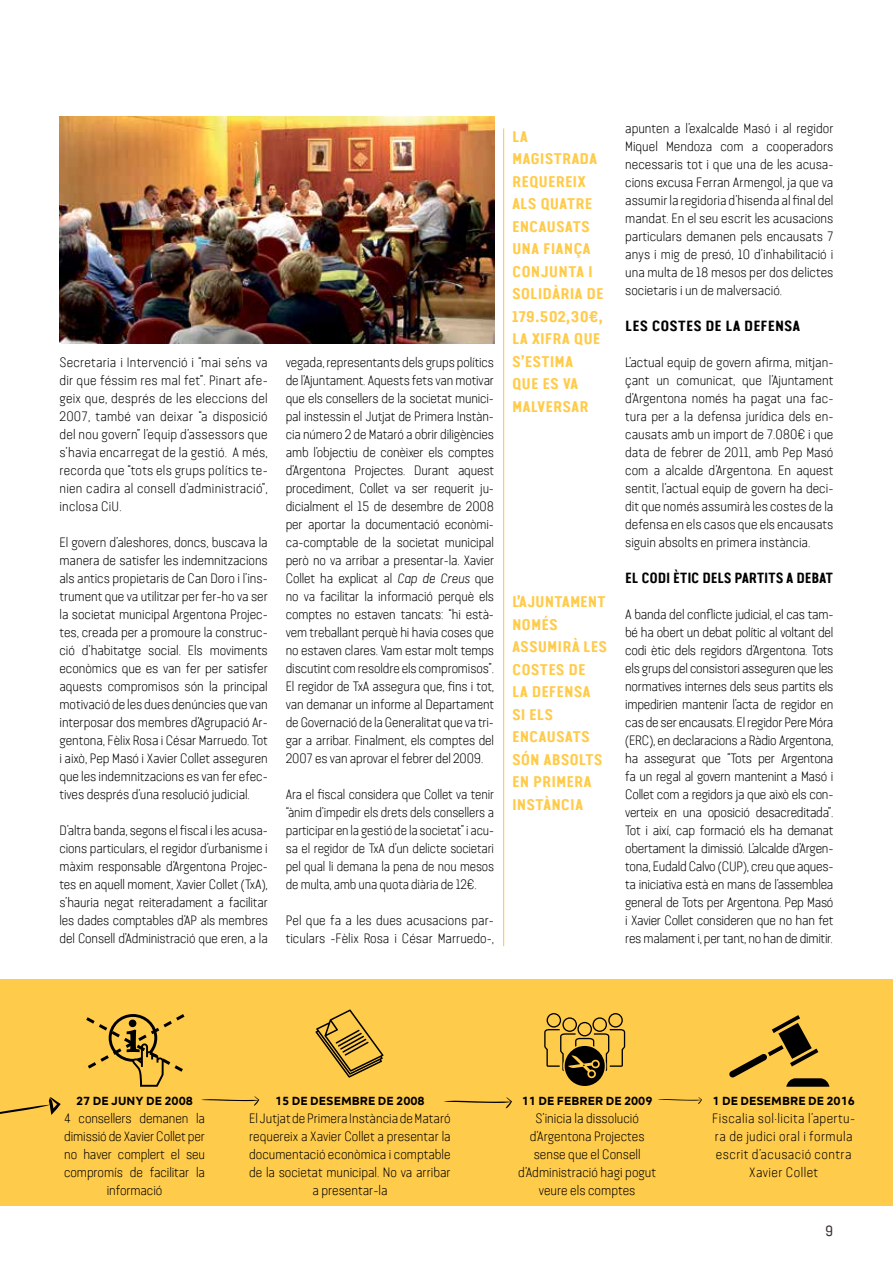
<style>
.page{position:relative;width:893px;height:1263px;background:#fff}
.page>*{position:absolute;margin:0;border:0;box-sizing:border-box;transform-origin:0 0}
.t1{font:700 15.75px/22.5px "Van Condensed Pro";color:#ffcb4a}
.t2{font:700 15px "Van Condensed Pro";letter-spacing:-.02em;color:#000;scale:.94 1}
.t3{font:700 15px "Van Condensed Pro";color:#000}
.t4{font:15px "Van Pro Regular 3";color:#362e34}
.t5{font:300 13.5px/18px "Van Condensed Light Pro";color:#000;text-align:justify}
.t6{font:300 13.5px/18px "Van Condensed Light Pro";color:#000;text-align:justify;scale:.96 1}
.t7{font:300 13.5px/18px "Van Condensed Light Pro";letter-spacing:.03em;color:#000;text-align:center}
.t8{font:700 12px "Mirai";letter-spacing:.005em;color:#000}
.s1{font-family:"Van Condensed Light Pro Light Itali";font-weight:400}
</style>
<div class="page">
<hr style="left:503px;top:129px;width:1px;height:817px;background:#ffcb4a">
<div style="left:0;top:979px;width:893px;height:226px;background:#ffcb4a"></div>
<img style="left:60px;top:117px;width:434px;height:226px">
<svg style="left:86px;top:1014px;width:99px;height:73px"></svg>
<svg style="left:315px;top:1009px;width:69px;height:69px"></svg>
<svg style="left:544px;top:1013px;width:81px;height:73px"></svg>
<svg style="left:729px;top:1015px;width:100px;height:72px"></svg>
<svg style="left:0;top:1097px;width:61px;height:18px"></svg>
<svg style="left:201px;top:1096px;width:58px;height:10px"></svg>
<svg style="left:444px;top:1097px;width:68px;height:11px"></svg>
<svg style="left:658px;top:1097px;width:44px;height:7px"></svg>
<p class="t5" style="left:60px;top:352px;width:210px">Secretaria i Intervenció i “mai se’ns va dir que féssim res mal fet”. Pinart afe&shy;geix que, després de les eleccions del 2007, també van deixar “a disposició del nou govern” l’equip d’assessors que s’havia encarregat de la gestió. A més, recorda que “tots els grups polítics te&shy;nien cadira al consell d’administració”, inclosa CiU.</p>
<p class="t5" style="left:60px;top:532px;width:210px">El govern d’aleshores, doncs, buscava la manera de satisfer les indemnitzacions als antics propietaris de Can Doro i l’ins&shy;trument que va utilitzar per fer-ho va ser la societat municipal Argentona Projec&shy;tes, creada per a promoure la construc&shy;ció d’habitatge social. Els moviments econòmics que es van fer per satisfer aquests compromisos són la principal motivació de les dues denúncies que van interposar dos membres d’Agrupació Ar&shy;gentona, Fèlix Rosa i César Marruedo. Tot i això, Pep Masó i Xavier Collet asseguren que les indemnitzacions es van fer efec&shy;tives després d’una resolució judicial.</p>
<p class="t5" style="left:60px;top:820px;width:210px">D’altra banda, segons el fiscal i les acusa&shy;cions particulars, el regidor d’urbanisme i màxim responsable d’Argentona Projec&shy;tes en aquell moment, Xavier Collet (TxA), s’hauria negat reiteradament a facilitar les dades comptables d’AP als membres del Consell d’Administració que eren, a la</p>
<p class="t5" style="left:286px;top:352px;width:210px">vegada, representants dels grups polítics de l’Ajuntament. Aquests fets van motivar que els consellers de la societat munici&shy;pal instessin el Jutjat de Primera Instàn&shy;cia número 2 de Mataró a obrir diligències amb l’objectiu de conèixer els comptes d’Argentona Projectes. Durant aquest procediment, Collet va ser requerit ju&shy;dicialment el 15 de desembre de 2008 per aportar la documentació econòmi&shy;ca-comptable de la societat municipal però no va arribar a presentar-la. Xavier Collet ha explicat al <span class="s1">Cap de Creus</span> que no va facilitar la informació perquè els comptes no estaven tancats: “hi està&shy;vem treballant perquè hi havia coses que no estaven clares. Vam estar molt temps discutint com resoldre els compromisos”.<br>El regidor de TxA assegura que, fins i tot, van demanar un informe al Departament de Governació de la Generalitat que va tri&shy;gar a arribar. Finalment, els comptes del 2007 es van aprovar el febrer del 2009.</p>
<p class="t6" style="left:286px;top:784px;width:218px">Ara el fiscal considera que Collet va tenir “ànim d’impedir els drets dels consellers a participar en la gestió de la societat” i acu&shy;sa el regidor de TxA d’un delicte societari pel qual li demana la pena de nou mesos de multa, amb una quota diària de 12€.</p>
<p class="t5" style="left:286px;top:910px;width:210px">Pel que fa a les dues acusacions par&shy;ticulars -Fèlix Rosa i César Marruedo-,</p>
<p class="t1" style="left:512px;top:123px;width:93px">LA<br>MAGISTRADA<br>REQUEREIX<br>ALS QUATRE<br>ENCAUSATS<br>UNA FIANÇA<br>CONJUNTA I<br>SOLIDÀRIA DE<br>179.502,30€,<br>LA XIFRA QUE<br>S’ESTIMA<br>QUE ES VA<br>MALVERSAR</p>
<p class="t1" style="left:512px;top:589px;width:97px">L’AJUNTAMENT<br>NOMÉS<br>ASSUMIRÀ LES<br>COSTES DE<br>LA DEFENSA<br>SI ELS<br>ENCAUSATS<br>SÓN ABSOLTS<br>EN PRIMERA<br>INSTÀNCIA</p>
<p class="t5" style="left:625px;top:118px;width:210px">apunten a l’exalcalde Masó i al regidor Miquel Mendoza com a cooperadors necessaris tot i que una de les acusa&shy;cions excusa Ferran Armengol, ja que va assumir la regidoria d’hisenda al final del mandat. En el seu escrit les acusacions particulars demanen pels encausats 7 anys i mig de presó, 10 d’inhabilitació i una multa de 18 mesos per dos delictes societaris i un de malversació.</p>
<p class="t3" style="left:625px;top:313px;width:177px">LES COSTES DE LA DEFENSA</p>
<p class="t5" style="left:625px;top:352px;width:210px">L’actual equip de govern afirma, mitjan&shy;çant un comunicat, que l’Ajuntament d’Argentona només ha pagat una fac&shy;tura per a la defensa jurídica dels en&shy;causats amb un import de 7.080€ i que data de febrer de 2011, amb Pep Masó com a alcalde d’Argentona. En aquest sentit, l’actual equip de govern ha deci&shy;dit que només assumirà les costes de la defensa en els casos que els encausats siguin absolts en primera instància.</p>
<p class="t2" style="left:625px;top:565px;width:223px">EL CODI ÈTIC DELS PARTITS A DEBAT</p>
<p class="t5" style="left:625px;top:604px;width:210px">A banda del conflicte judicial, el cas tam&shy;bé ha obert un debat polític al voltant del codi ètic dels regidors d’Argentona. Tots els grups del consistori asseguren que les normatives internes dels seus partits els impedirien mantenir l’acta de regidor en cas de ser encausats. El regidor Pere Móra (ERC), en declaracions a Ràdio Argentona, ha assegurat que “Tots per Argentona fa un regal al govern mantenint a Masó i Collet com a regidors ja que això els con&shy;verteix en una oposició desacreditada”.<br>Tot i així, cap formació els ha demanat obertament la dimissió. L’alcalde d’Argen&shy;tona, Eudald Calvo (CUP), creu que aques&shy;ta iniciativa està en mans de l’assemblea general de Tots per Argentona. Pep Masó i Xavier Collet consideren que no han fet res malament i, per tant, no han de dimitir.</p>
<p class="t8" style="left:76px;top:1091px;width:118px">27 DE JUNY DE 2008</p>
<p class="t5" style="left:64px;top:1108px;width:142px;text-align:center">4 consellers demanen la dimissió de Xavier Collet per no haver complert el seu compromís de facilitar la informació</p>
<p class="t8" style="left:275px;top:1091px;width:151px">15 DE DESEMBRE DE 2008</p>
<p class="t5" style="left:249px;top:1108px;width:203px;text-align:center">El Jutjat de Primera Instància de Mataró requereix a Xavier Collet a presentar la documentació econòmica i comptable de la societat municipal. No va arribar a presentar-la</p>
<p class="t8" style="left:522px;top:1091px;width:132px">11 DE FEBRER DE 2009</p>
<p class="t5" style="left:518px;top:1108px;width:139px;text-align:center">S’inicia la dissolució d’Argentona Projectes sense que el Consell d’Administració hagi pogut veure els comptes</p>
<p class="t8" style="left:712px;top:1091px;width:144px">1 DE DESEMBRE DE 2016</p>
<p class="t7" style="left:712px;top:1108px;width:144px">Fiscalia sol·licita l’apertu&shy;ra de judici oral i formula escrit d’acusació contra<br>Xavier Collet</p>
<p class="t4" style="left:825px;top:1220px;width:10px">9</p>
</div>
